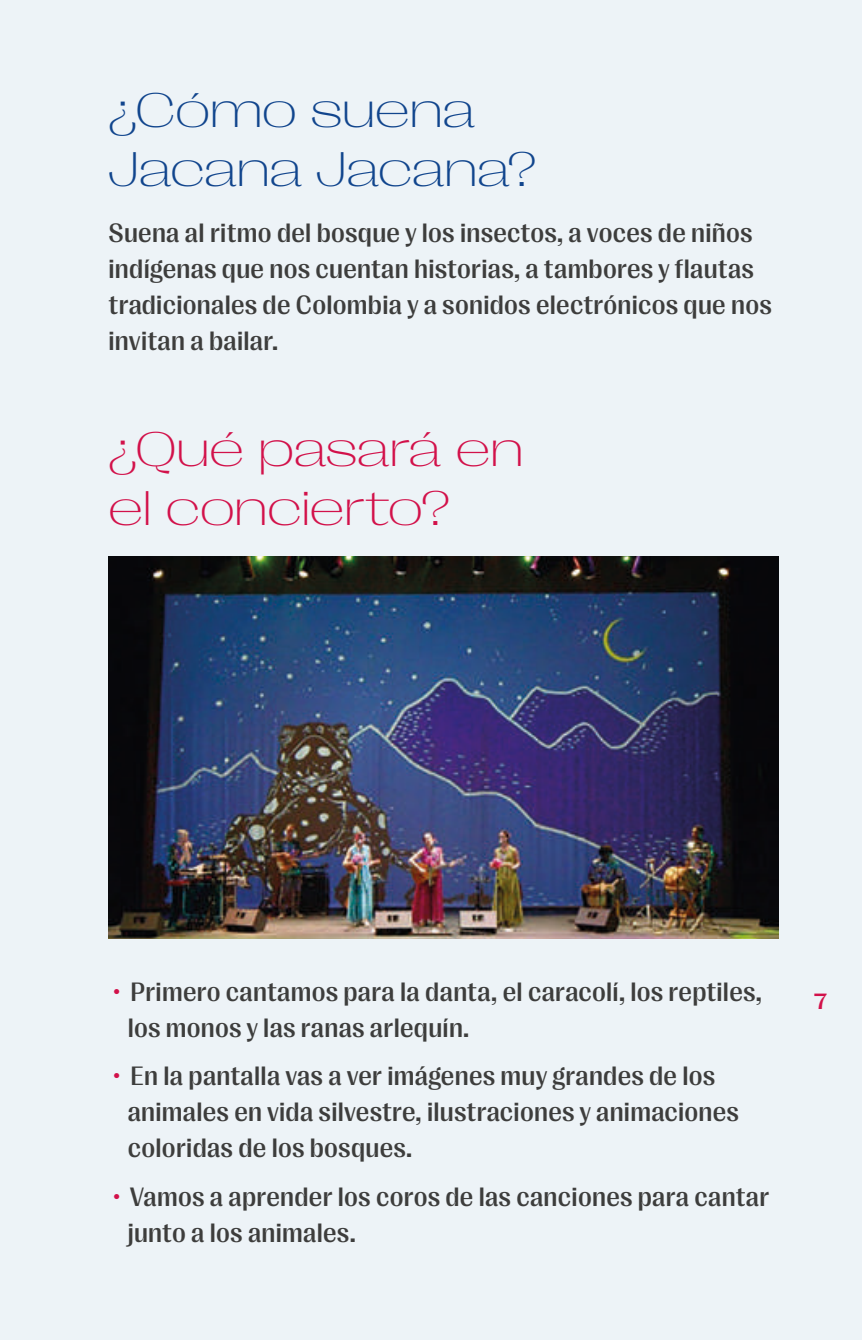
<style>
.page{position:relative;width:862px;height:1340px;background:#fff}
.page>*{position:absolute;margin:0;border:0;box-sizing:border-box;transform-origin:0 0}
.t1{font:49.5px/58.5px "PP Right Gothic Spatial Fine";color:#d2114a}
.t2{font:49.5px/58.5px "PP Right Gothic Spatial Fine";color:#11458d}
.t3{font:500 27px/36px "PP Right Gothic";letter-spacing:.01em;color:#3d3d3c}
.t4{font:500 expanded 22.5px "PP Right Gothic";color:#d2114a}
.s1{font-family:"Space Mono";font-weight:400;color:#d2114a}
</style>
<div class="page">
<div style="left:0;top:0;width:861px;height:1339px;background:#edf3f7"></div>
<img style="left:108px;top:556px;width:670px;height:382px">
<h1 class="t2" style="left:108px;top:81px;width:429px">¿Cómo suena<br>Jacana Jacana?</h1>
<p class="t3" style="left:108px;top:215px;width:664px">Suena al ritmo del bosque y los insectos, a voces de niños indígenas que nos cuentan historias, a tambores y flautas tradicionales de Colombia y a sonidos electrónicos que nos invitan a bailar.</p>
<h1 class="t1" style="left:108px;top:420px;width:416px">¿Qué pasará en el concierto?</h1>
<p class="t3" style="left:128px;top:973px;width:635px;text-indent:-19px"><span class="s1">∙</span> Primero cantamos para la danta, el caracolí, los reptiles, los monos y las ranas arlequín.</p>
<p class="t3" style="left:128px;top:1058px;width:612px;text-indent:-19px"><span class="s1">∙</span> En la pantalla vas a ver imágenes muy grandes de los animales en vida silvestre, ilustraciones y animaciones coloridas de los bosques.</p>
<p class="t3" style="left:128px;top:1178px;width:642px;text-indent:-19px"><span class="s1">∙</span> Vamos a aprender los coros de las canciones para cantar junto a los animales.</p>
<p class="t4" style="left:813px;top:989px;width:14px">7</p>
</div>
